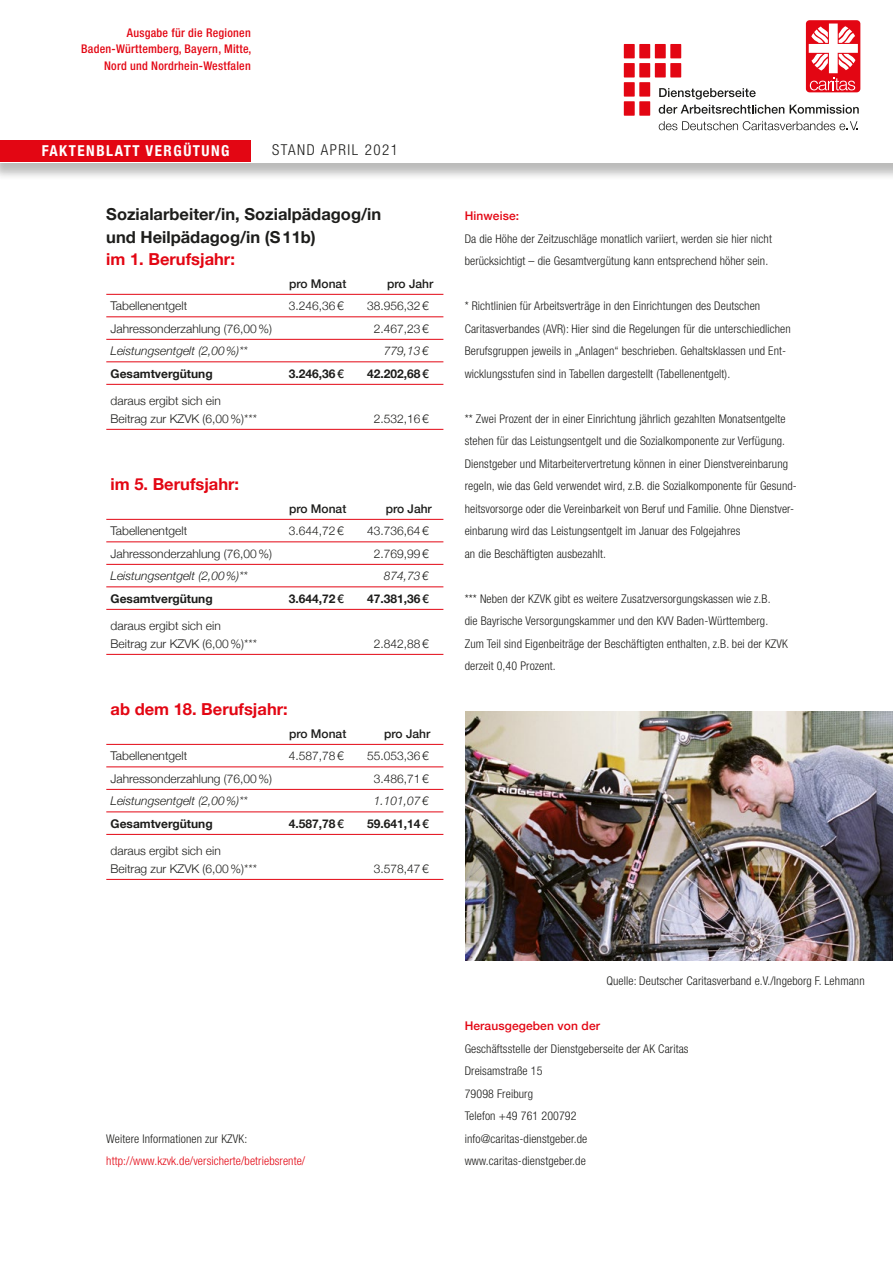
<style>
.page{position:relative;width:893px;height:1263px;background:#fff}
.page>*{position:absolute;margin:0;border:0;box-sizing:border-box;transform-origin:0 0}
.t1{font:700 16.5px/22.5px "Helvetica Neue";color:#1d1d1b}
.t2{font:700 16.5px "Helvetica Neue";color:#e30613}
.t3{font:700 condensed 15px "Helvetica Neue";letter-spacing:.1em;color:#fff}
.t4{font:300 condensed 15px "Helvetica Neue LT Std";letter-spacing:.1em;color:#1d1d1b}
.t5{font:300 condensed 12px/22.5px "Helvetica Neue LT Std";letter-spacing:.01em;color:#1d1d1b}
.t6{font:300 12px/18px "Helvetica Neue";color:#1d1d1b}
.t7{font:300 condensed 12px/22.5px "Helvetica Neue";letter-spacing:.01em;color:#1d1d1b}
.t8{font:700 12px "Helvetica Neue";color:#1d1d1b}
.t9{font:italic 300 12px "Helvetica Neue";color:#1d1d1b}
.t10{font:500 condensed 12px "Helvetica Neue LT Std";letter-spacing:.02em;color:#e30613}
.t11{font:500 12px "Helvetica Neue";color:#1d1d1b}
.t12{font:300 condensed 12px "Helvetica Neue LT Std";letter-spacing:.01em;color:#e30613}
.t13{font:500 12px "Helvetica Neue";letter-spacing:.01em;color:#e30613}
.s1{color:#e30613}
.s2{font-weight:500}
.s3{font-style:italic}
</style>
<div class="page">
<hr style="left:106px;top:294px;width:337px;height:1px;background:#e30613">
<hr style="left:106px;top:316px;width:337px;height:1px;background:#e30613">
<hr style="left:106px;top:339px;width:337px;height:1px;background:#e30613">
<hr style="left:106px;top:361px;width:337px;height:1px;background:#e30613">
<hr style="left:106px;top:384px;width:337px;height:1px;background:#e30613">
<hr style="left:106px;top:429px;width:337px;height:1px;background:#e30613">
<hr style="left:106px;top:519px;width:337px;height:1px;background:#e30613">
<hr style="left:106px;top:541px;width:337px;height:1px;background:#e30613">
<hr style="left:106px;top:564px;width:337px;height:1px;background:#e30613">
<hr style="left:106px;top:586px;width:337px;height:1px;background:#e30613">
<hr style="left:106px;top:609px;width:337px;height:1px;background:#e30613">
<hr style="left:106px;top:654px;width:337px;height:1px;background:#e30613">
<hr style="left:106px;top:744px;width:337px;height:1px;background:#e30613">
<hr style="left:106px;top:766px;width:337px;height:1px;background:#e30613">
<hr style="left:106px;top:789px;width:337px;height:1px;background:#e30613">
<hr style="left:106px;top:811px;width:337px;height:1px;background:#e30613">
<hr style="left:106px;top:834px;width:337px;height:1px;background:#e30613">
<hr style="left:106px;top:879px;width:337px;height:1px;background:#e30613">
<img style="left:466px;top:711px;width:427px;height:250px">
<div style="left:0;top:0;width:893px;height:181px;background:#1d1d1b;opacity:.3"></div>
<div style="left:0;top:0;width:893px;height:162px;background:#fff"></div>
<div style="left:0;top:141px;width:251px;height:21px;background:#e30613"></div>
<div style="left:806px;top:20px;width:54px;height:72px;background:#e30613;border-radius:4px"></div>
<svg style="left:809px;top:24px;width:49px;height:66px"></svg>
<div style="left:655px;top:44px;width:11px;height:14px;background:#e30613"></div>
<div style="left:670px;top:44px;width:11px;height:14px;background:#e30613"></div>
<div style="left:624px;top:44px;width:11px;height:14px;background:#e30613"></div>
<div style="left:639px;top:44px;width:11px;height:14px;background:#e30613"></div>
<div style="left:655px;top:63px;width:11px;height:14px;background:#e30613"></div>
<div style="left:670px;top:63px;width:11px;height:14px;background:#e30613"></div>
<div style="left:624px;top:63px;width:11px;height:14px;background:#e30613"></div>
<div style="left:639px;top:63px;width:11px;height:14px;background:#e30613"></div>
<div style="left:624px;top:82px;width:11px;height:15px;background:#e30613"></div>
<div style="left:639px;top:82px;width:11px;height:15px;background:#e30613"></div>
<div style="left:624px;top:101px;width:11px;height:15px;background:#e30613"></div>
<div style="left:639px;top:101px;width:11px;height:15px;background:#e30613"></div>
<svg style="left:659px;top:88px;width:125px;height:26px"></svg>
<svg style="left:790px;top:105px;width:69px;height:9px"></svg>
<svg style="left:659px;top:121px;width:199px;height:9px"></svg>
<p class="t10" style="left:127px;top:25px;width:125px">Ausgabe für die Regionen</p>
<p class="t10" style="left:81px;top:42px;width:172px">Baden-Württemberg, Bayern, Mitte,</p>
<p class="t10" style="left:104px;top:58px;width:148px">Nord und Nordrhein-Westfalen</p>
<p class="t3" style="left:42px;top:138px;width:189px">FAKTENBLATT VERGÜTUNG</p>
<p class="t4" style="left:272px;top:141px;width:127px">STAND APRIL 2021</p>
<p class="t1" style="left:106px;top:203px;width:276px">Sozialarbeiter/in, Sozialpädagog/in und Heilpädagog/in (S11b)<br><span class="s1">im 1. Berufsjahr:</span></p>
<p class="t11" style="left:289px;top:274px;width:59px">pro Monat</p>
<p class="t11" style="left:387px;top:274px;width:48px">pro Jahr</p>
<p class="t6" style="left:111px;top:296px;width:78px">Tabellenentgelt</p>
<p class="t6" style="left:289px;top:296px;width:56px">3.246,36€</p>
<p class="t6" style="left:367px;top:296px;width:63px">38.956,32€</p>
<p class="t6" style="left:111px;top:318px;width:163px">Jahressonderzahlung (76,00%)</p>
<p class="t6" style="left:374px;top:318px;width:56px">2.467,23€</p>
<p class="t9" style="left:111px;top:341px;width:139px">Leistungsentgelt (2,00%)**</p>
<p class="t9" style="left:384px;top:341px;width:46px">779,13€</p>
<p class="t8" style="left:111px;top:364px;width:104px">Gesamtvergütung</p>
<p class="t8" style="left:289px;top:364px;width:56px">3.246,36<span class="s2">€</span></p>
<p class="t8" style="left:367px;top:364px;width:63px">42.202,68<span class="s2">€</span></p>
<p class="t6" style="left:111px;top:390px;width:148px">daraus ergibt sich ein<br>Beitrag zur KZVK (6,00%)<span class="s3">***</span></p>
<p class="t6" style="left:374px;top:408px;width:56px">2.532,16€</p>
<p class="t2" style="left:111px;top:471px;width:130px">im 5. Berufsjahr:</p>
<p class="t11" style="left:289px;top:499px;width:59px">pro Monat</p>
<p class="t11" style="left:386px;top:499px;width:48px">pro Jahr</p>
<p class="t6" style="left:111px;top:521px;width:78px">Tabellenentgelt</p>
<p class="t6" style="left:289px;top:521px;width:56px">3.644,72€</p>
<p class="t6" style="left:367px;top:521px;width:63px">43.736,64€</p>
<p class="t6" style="left:111px;top:543px;width:163px">Jahressonderzahlung (76,00%)</p>
<p class="t6" style="left:374px;top:543px;width:56px">2.769,99€</p>
<p class="t9" style="left:111px;top:566px;width:139px">Leistungsentgelt (2,00%)**</p>
<p class="t9" style="left:384px;top:566px;width:46px">874,73€</p>
<p class="t8" style="left:111px;top:589px;width:104px">Gesamtvergütung</p>
<p class="t8" style="left:289px;top:589px;width:56px">3.644,72<span class="s2">€</span></p>
<p class="t8" style="left:367px;top:589px;width:63px">47.381,36<span class="s2">€</span></p>
<p class="t6" style="left:111px;top:615px;width:148px">daraus ergibt sich ein<br>Beitrag zur KZVK (6,00%)<span class="s3">***</span></p>
<p class="t6" style="left:374px;top:633px;width:56px">2.842,88€</p>
<p class="t2" style="left:111px;top:696px;width:179px">ab dem 18. Berufsjahr:</p>
<p class="t11" style="left:289px;top:724px;width:59px">pro Monat</p>
<p class="t11" style="left:384px;top:724px;width:48px">pro Jahr</p>
<p class="t6" style="left:111px;top:746px;width:78px">Tabellenentgelt</p>
<p class="t6" style="left:289px;top:746px;width:56px">4.587,78€</p>
<p class="t6" style="left:367px;top:746px;width:63px">55.053,36€</p>
<p class="t6" style="left:111px;top:768px;width:163px">Jahressonderzahlung (76,00%)</p>
<p class="t6" style="left:374px;top:768px;width:56px">3.486,71€</p>
<p class="t9" style="left:111px;top:791px;width:139px">Leistungsentgelt (2,00%)**</p>
<p class="t9" style="left:374px;top:791px;width:56px">1.101,07€</p>
<p class="t8" style="left:111px;top:814px;width:104px">Gesamtvergütung</p>
<p class="t8" style="left:289px;top:814px;width:56px">4.587,78<span class="s2">€</span></p>
<p class="t8" style="left:367px;top:814px;width:63px">59.641,14<span class="s2">€</span></p>
<p class="t6" style="left:111px;top:840px;width:148px">daraus ergibt sich ein<br>Beitrag zur KZVK (6,00%)<span class="s3">***</span></p>
<p class="t6" style="left:374px;top:858px;width:56px">3.578,47€</p>
<p class="t13" style="left:465px;top:206px;width:56px">Hinweise:</p>
<p class="t7" style="left:465px;top:227px;width:309px">Da die Höhe der Zeitzuschläge monatlich variiert, werden sie hier nicht berücksichtigt – die Gesamtvergütung kann entsprechend höher sein.</p>
<p class="t5" style="left:465px;top:294px;width:328px">* Richtlinien für Arbeitsverträge in den Einrichtungen des Deutschen Caritasverbandes (AVR): Hier sind die Regelungen für die unterschiedlichen Berufsgruppen jeweils in „Anlagen“ beschrieben. Gehaltsklassen und Ent&shy;wicklungsstufen sind in Tabellen dargestellt (Tabellenentgelt).</p>
<p class="t5" style="left:465px;top:407px;width:334px">** Zwei Prozent der in einer Einrichtung jährlich gezahlten Monatsentgelte stehen für das Leistungsentgelt und die Sozialkomponente zur Verfügung.<br>Dienstgeber und Mitarbeitervertretung können in einer Dienstvereinbarung regeln, wie das Geld verwendet wird, z.B. die Sozialkomponente für Gesund&shy;heitsvorsorge oder die Vereinbarkeit von Beruf und Familie. Ohne Dienstver&shy;einbarung wird das Leistungsentgelt im Januar des Folgejahres<br>an die Beschäftigten ausbezahlt.</p>
<p class="t5" style="left:465px;top:587px;width:325px">*** Neben der KZVK gibt es weitere Zusatzversorgungskassen wie z.B.<br>die Bayrische Versorgungskammer und den KVV Baden-Württemberg.<br>Zum Teil sind Eigenbeiträge der Beschäftigten enthalten, z.B. bei der KZVK derzeit 0,40 Prozent.</p>
<p class="t5" style="left:106px;top:1127px;width:143px">Weitere Informationen zur KZVK:</p>
<p class="t12" style="left:106px;top:1154px;width:200px">http://www.kzvk.de/versicherte/betriebsrente/</p>
<p class="t5" style="left:606px;top:969px;width:260px">Quelle: Deutscher Caritasverband e.V./Ingeborg F. Lehmann</p>
<p class="t13" style="left:465px;top:1016px;width:137px">Herausgegeben von der</p>
<p class="t5" style="left:465px;top:1037px;width:225px">Geschäftsstelle der Dienstgeberseite der AK Caritas</p>
<p class="t5" style="left:465px;top:1059px;width:79px">Dreisamstraße 15</p>
<p class="t5" style="left:465px;top:1082px;width:70px">79098 Freiburg</p>
<p class="t5" style="left:465px;top:1104px;width:113px">Telefon +49 761 200792</p>
<p class="t5" style="left:465px;top:1127px;width:124px">info@caritas-dienstgeber.de</p>
<p class="t5" style="left:465px;top:1149px;width:123px">www.caritas-dienstgeber.de</p>
</div>
